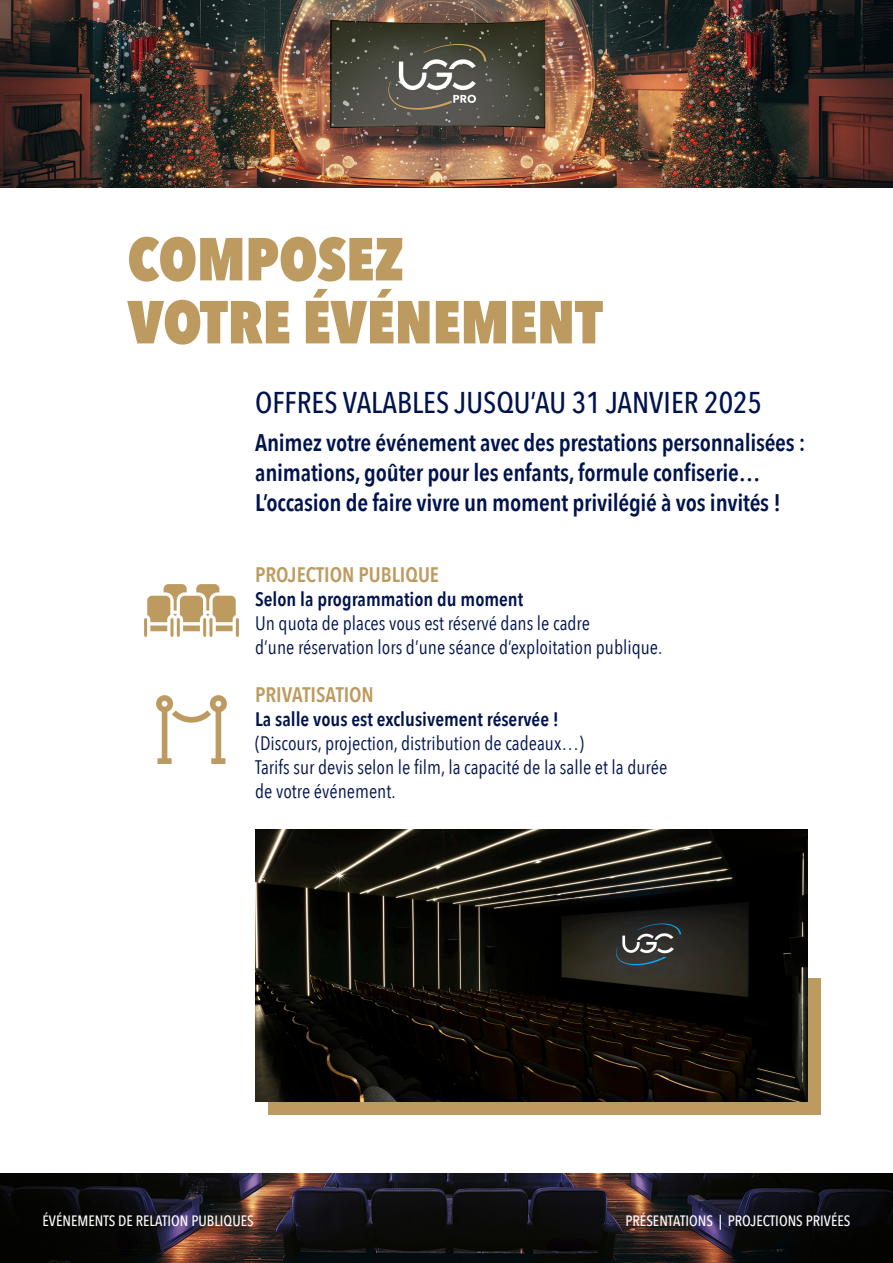
<style>
.page{position:relative;width:893px;height:1263px;background:#fff}
.page>*{position:absolute;margin:0;border:0;box-sizing:border-box;transform-origin:0 0}
.t1{font:800 60px/63px "Avenir Next Condensed";color:#bd9b60}
.t2{font:500 30px "Avenir Next Condensed";color:#00134d}
.t3{font:600 24px/30px "Avenir Next Condensed";letter-spacing:-.01em;color:#00134d}
.t4{font:600 21px "Avenir Next Condensed";color:#bd9b60}
.t5{font:19.5px/24px "Avenir Next Condensed";color:#00134d}
.t6{font:600 19.5px "Avenir Next Condensed";color:#00134d}
.t7{font:500 15px "Avenir Next Condensed";color:#fff}
</style>
<div class="page">
<img style="left:0;top:0;width:893px;height:187px">
<img style="left:0;top:1174px;width:893px;height:89px">
<div style="left:268px;top:978px;width:553px;height:136px;background:#bd9b60"></div>
<img style="left:255px;top:829px;width:553px;height:272px">
<img style="left:144px;top:584px;width:95px;height:52px">
<img style="left:156px;top:695px;width:71px;height:68px">
<h1 class="t1" style="left:128px;top:227px;width:477px">COMPOSEZ<br>VOTRE ÉVÉNEMENT</h1>
<h2 class="t2" style="left:255px;top:384px;width:508px">OFFRES VALABLES JUSQU’AU 31 JANVIER 2025</h2>
<p class="t3" style="left:255px;top:427px;width:552px">Animez votre événement avec des prestations personnalisées : animations, goûter pour les enfants, formule confiserie…<br>L’occasion de faire vivre un moment privilégié à vos invités !</p>
<p class="t4" style="left:255px;top:557px;width:185px">PROJECTION PUBLIQUE</p>
<p class="t6" style="left:255px;top:583px;width:270px">Selon la programmation du moment</p>
<p class="t5" style="left:255px;top:610px;width:409px">Un quota de places vous est réservé dans le cadre<br>d’une réservation lors d’une séance d’exploitation publique.</p>
<p class="t4" style="left:255px;top:677px;width:120px">PRIVATISATION</p>
<p class="t6" style="left:255px;top:703px;width:305px">La salle vous est exclusivement réservée !</p>
<p class="t5" style="left:255px;top:730px;width:414px">(Discours, projection, distribution de cadeaux…)<br>Tarifs sur devis selon le film, la capacité de la salle et la durée de votre événement.</p>
<p class="t7" style="left:43px;top:1211px;width:213px">ÉVÉNEMENTS DE RELATION PUBLIQUES</p>
<p class="t7" style="left:625px;top:1211px;width:227px">PRÉSENTATIONS | PROJECTIONS PRIVÉES</p>
</div>
